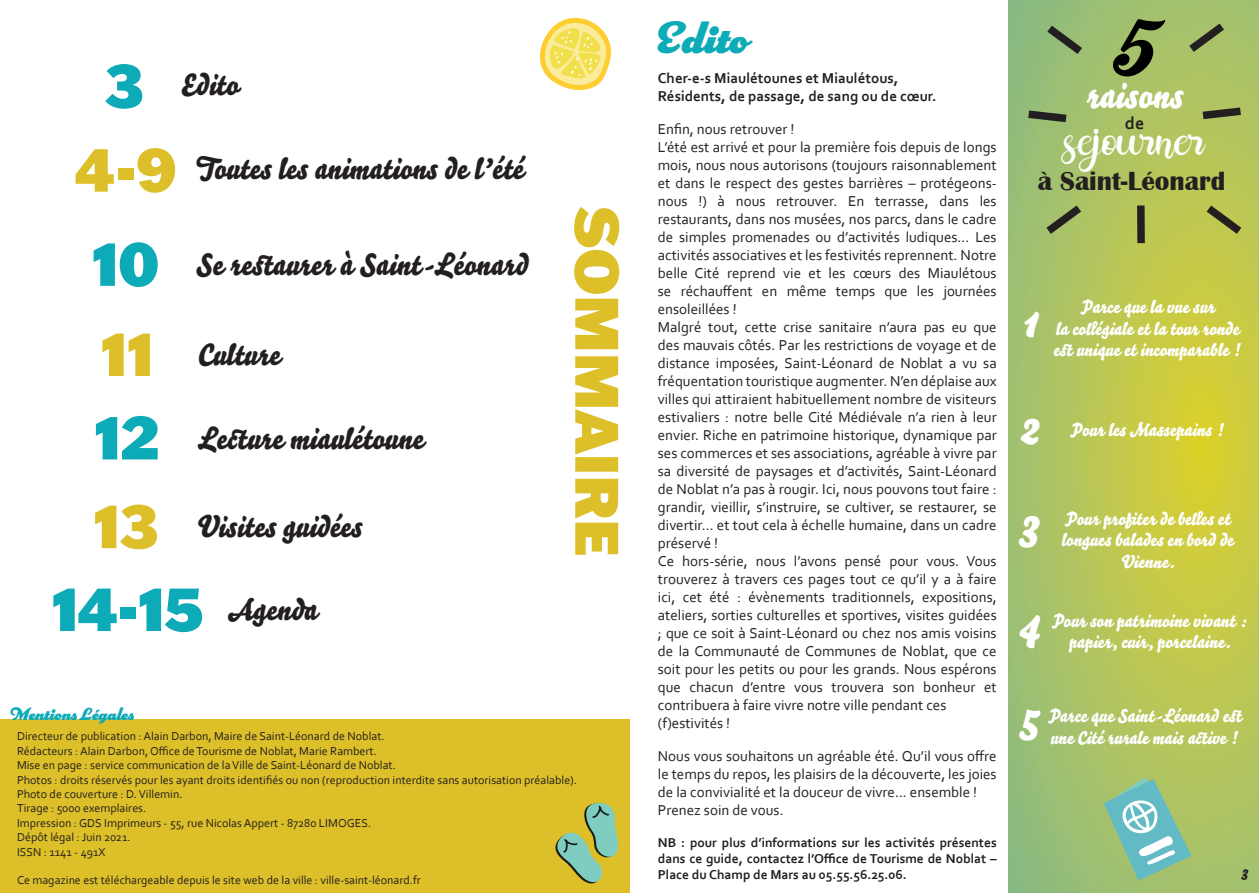
<style>
.page{position:relative;width:1259px;height:893px;background:#fff}
.page>*{position:absolute;margin:0;border:0;box-sizing:border-box;transform-origin:0 0}
.t1{font:900 60px "Franklin Gothic ATF";color:#ddc029}
.t2{font:900 60px "Franklin Gothic ATF";color:#0dabb7}
.t3{font:49.5px/104.9px "Bello Script Pro";color:#fff}
.t4{font:45px "Summer Tropical Personal Use";color:#fff}
.t5{font:900 45px "Parkside";letter-spacing:.005em;color:#0dabb7}
.t6{font:36px "Bello Script Pro";color:#fff}
.t7{font:30px "Bello Script Pro";color:#231f20}
.t8{font:700 27px "Britannic";color:#231f20}
.t9{font:18px/21.6px "Bello Script Pro";color:#fff;text-align:center}
.t10{font:900 18px "Parkside";color:#0dabb7}
.t11{font:700 18px "Corbel";color:#231f20}
.t12{font:16.5px "Bello Script Pro";color:#231f20}
.t13{font:15px/18px "Corbel";color:#231f20}
.t14{font:700 15px/18px "Corbel";color:#231f20}
.t15{font:700 13.5px/16.2px "Corbel";color:#231f20;text-align:justify}
.t16{font:12px/14.4px "Corbel";color:#231f20}
.s1{font-family:"Franklin Gothic ATF";font-weight:900;font-size:60px;color:#ddc029}
.s2{font-family:"Franklin Gothic ATF";font-weight:900;font-size:60px;color:#0dabb7}
</style>
<div class="page">
<div style="left:0;top:719px;width:629px;height:174px;background:#ddc029"></div>
<svg style="left:555px;top:803px;width:64px;height:81px"></svg>
<svg style="left:539px;top:18px;width:72px;height:72px"></svg>
<svg style="left:1008px;top:0;width:251px;height:893px;background:#b3c45c"></svg>
<svg style="left:1103px;top:777px;width:88px;height:104px;background:#92c4a0"></svg>
<svg style="left:1181px;top:16px;width:51px;height:43px;background:#97ad5f"></svg>
<svg style="left:1039px;top:18px;width:51px;height:43px;background:#87a86b"></svg>
<svg style="left:1194px;top:103px;width:54px;height:21px"></svg>
<svg style="left:1020px;top:106px;width:54px;height:21px"></svg>
<svg style="left:1198px;top:198px;width:51px;height:43px;background:#aab24a"></svg>
<svg style="left:1038px;top:198px;width:51px;height:43px;background:#96ac5f"></svg>
<div style="left:1137px;top:206px;width:7px;height:37px;background:#231f20"></div>
<h1 class="t2" style="left:105px;top:45px;width:40px">3</h1>
<h3 class="t7" style="left:181px;top:61px;width:59px">Edito</h3>
<h3 class="t7" style="left:75px;top:145px;width:450px"><span class="s1">4-9</span> Toutes les animations de l’été</h3>
<h3 class="t7" style="left:93px;top:241px;width:437px"><span class="s2">10</span> Se restaurer à Saint-Léonard</h3>
<h3 class="t7" style="left:101px;top:331px;width:180px"><span class="s1">11</span> Culture</h3>
<h3 class="t7" style="left:95px;top:415px;width:330px"><span class="s2">12</span> Lecture miaulétoune</h3>
<h3 class="t7" style="left:94px;top:503px;width:270px"><span class="s1">13</span> Visites guidées</h3>
<h3 class="t7" style="left:52px;top:586px;width:269px"><span class="s2">14-15</span> Agenda</h3>
<p class="t10" style="left:9px;top:703px;width:128px">Mentions Légales</p>
<h1 class="t1" style="left:637px;top:206px;width:352px;rotate:90deg">SOMMAIRE</h1>
<p class="t16" style="left:17px;top:729px;width:561px">Directeur de publication : Alain Darbon, Maire de Saint-Léonard de Noblat.<br>Rédacteurs : Alain Darbon, Office de Tourisme de Noblat, Marie Rambert.<br>Mise en page : service communication de la Ville de Saint-Léonard de Noblat.<br>Photos : droits réservés pour les ayant droits identifiés ou non (reproduction interdite sans autorisation préalable).<br>Photo de couverture : D. Villemin.<br>Tirage : 5000 exemplaires.<br>Impression : GDS Imprimeurs - 55, rue Nicolas Appert - 87280 LIMOGES.<br>Dépôt légal : Juin 2021.<br>ISSN : 1141 - 491X</p>
<p class="t16" style="left:17px;top:873px;width:405px">Ce magazine est téléchargeable depuis le site web de la ville : ville-saint-léonard.fr</p>
<h3 class="t5" style="left:653px;top:11px;width:96px">Edito</h3>
<h3 class="t6" style="left:1086px;top:67px;width:99px"><sup>5</sup>raisons</h3>
<p class="t11" style="left:1125px;top:112px;width:21px">de</p>
<h3 class="t4" style="left:1064px;top:113px;width:144px">sejourner</h3>
<h3 class="t8" style="left:1037px;top:166px;width:189px">à Saint-Léonard</h3>
<p class="t14" style="left:658px;top:69px;width:280px">Cher-e-s Miaulétounes et Miaulétous,<br>Résidents, de passage, de sang ou de cœur.</p>
<p class="t13" style="left:658px;top:120px;width:340px">Enfin, nous retrouver !<br>L’été est arrivé et pour la première fois depuis de longs mois, nous nous autorisons (toujours raisonnablement et dans le respect des gestes barrières – protégeons&shy;nous !) à nous retrouver. En terrasse, dans les restaurants, dans nos musées, nos parcs, dans le cadre de simples promenades ou d’activités ludiques… Les activités associatives et les festivités reprennent. Notre belle Cité reprend vie et les cœurs des Miaulétous se réchauffent en même temps que les journées ensoleillées !<br>Malgré tout, cette crise sanitaire n’aura pas eu que des mauvais côtés. Par les restrictions de voyage et de distance imposées, Saint-Léonard de Noblat a vu sa fréquentation touristique augmenter. N’en déplaise aux villes qui attiraient habituellement nombre de visiteurs estivaliers : notre belle Cité Médiévale n’a rien à leur envier. Riche en patrimoine historique, dynamique par ses commerces et ses associations, agréable à vivre par sa diversité de paysages et d’activités, Saint-Léonard de Noblat n’a pas à rougir. Ici, nous pouvons tout faire : grandir, vieillir, s’instruire, se cultiver, se restaurer, se divertir… et tout cela à échelle humaine, dans un cadre préservé !<br>Ce hors-série, nous l’avons pensé pour vous. Vous trouverez à travers ces pages tout ce qu’il y a à faire ici, cet été : évènements traditionnels, expositions, ateliers, sorties culturelles et sportives, visites guidées ; que ce soit à Saint-Léonard ou chez nos amis voisins de la Communauté de Communes de Noblat, que ce soit pour les petits ou pour les grands. Nous espérons que chacun d’entre vous trouvera son bonheur et contribuera à faire vivre notre ville pendant ces (f)estivités !</p>
<p class="t13" style="left:658px;top:747px;width:340px">Nous vous souhaitons un agréable été. Qu’il vous offre le temps du repos, les plaisirs de la découverte, les joies de la convivialité et la douceur de vivre... ensemble !<br>Prenez soin de vous.</p>
<p class="t15" style="left:658px;top:834px;width:340px">NB : pour plus d’informations sur les activités présentes dans ce guide, contactez l’Office de Tourisme de Noblat – Place du Champ de Mars au 05.55.56.25.06.</p>
<p class="t9" style="left:1053px;top:296px;width:190px">Parce que la vue sur<br>la collégiale et la tour ronde est unique et incomparable !</p>
<h2 class="t3" style="left:1020px;top:268px;width:21px">1<br>2</h2>
<p class="t9" style="left:1070px;top:419px;width:156px">Pour les Massepains !</p>
<p class="t9" style="left:1061px;top:508px;width:174px">Pour profiter de belles et longues balades en bord de<br>Vienne.</p>
<h2 class="t3" style="left:1019px;top:473px;width:23px;line-height:100.2px">3<br>4</h2>
<p class="t9" style="left:1051px;top:610px;width:197px">Pour son patrimoine vivant : papier, cuir, porcelaine.</p>
<p class="t9" style="left:1048px;top:705px;width:197px;text-align:left">Parce que Saint-Léonard est une Cité rurale mais active !</p>
<h2 class="t3" style="left:1020px;top:663px;width:20px">5</h2>
<p class="t12" style="left:1242px;top:859px;width:8px">3</p>
</div>
